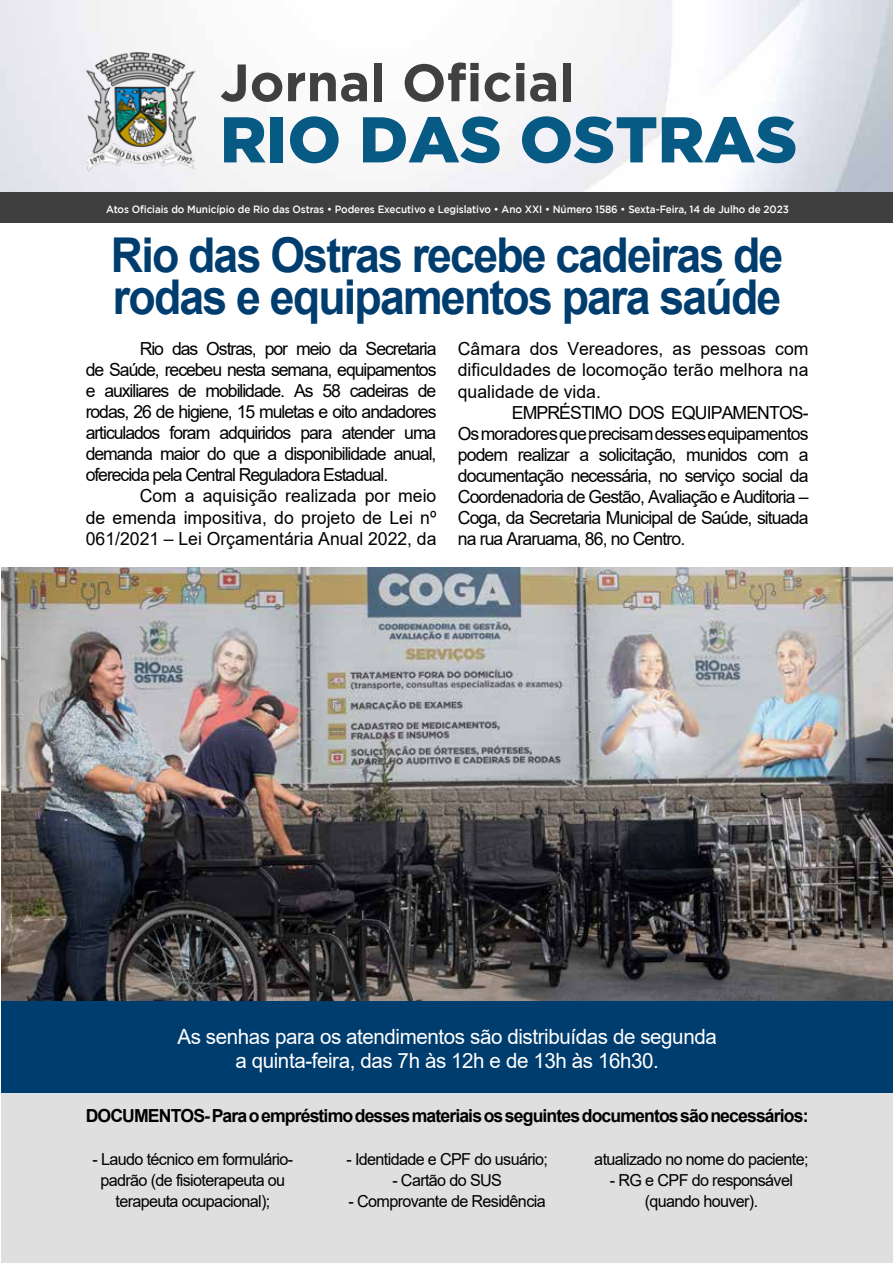
<style>
.page{position:relative;width:893px;height:1263px;background:#fff}
.page>*{position:absolute;margin:0;border:0;box-sizing:border-box;transform-origin:0 0}
.t1{font:900 64.5px "Gotham";color:#075a84}
.t2{font:700 52.5px "Gotham";color:#404040}
.t3{font:700 48px/42px "Arial";letter-spacing:-.04em;color:#003d6f;scale:.93 1}
.t4{font:21px/24px "Arial";letter-spacing:-.02em;color:#fff;text-align:center}
.t5{font:18px/21px "Arial";letter-spacing:-.025em;color:#000;text-align:justify}
.t6{font:700 18px "Arial";letter-spacing:-.05em;color:#000}
.t7{font:16.5px/21px "Arial";letter-spacing:-.04em;color:#000;text-align:center}
.t8{font:500 10.5px "Gotham";letter-spacing:-.01em;color:#fff;scale:.95 1}
</style>
<div class="page">
<img style="left:0;top:0;width:893px;height:193px">
<img style="left:86px;top:53px;width:109px;height:118px">
<div style="left:0;top:193px;width:893px;height:30px;background:#3f3f40"></div>
<div style="left:1px;top:1092px;width:892px;height:171px;background:#dfdfdf"></div>
<div style="left:1px;top:1000px;width:892px;height:92px;background:#003d6f"></div>
<img style="left:1px;top:568px;width:892px;height:432px">
<h2 class="t2" style="left:220px;top:52px;width:357px">Jornal Oficial</h2>
<h1 class="t1" style="left:220px;top:102px;width:579px">RIO DAS OSTRAS</h1>
<p class="t8" style="left:106px;top:203px;width:720px">Atos Oficiais do Município de Rio das Ostras • Poderes Executivo e Legislativo • Ano XXI • Número 1586 • Sexta-Feira, 14 de Julho de 2023</p>
<h3 class="t3" style="left:111px;top:235px;width:724px">Rio das Ostras recebe cadeiras de rodas e equipamentos para saúde</h3>
<p class="t5" style="left:86px;top:338px;width:352px;text-indent:54px">Rio das Ostras, por meio da Secretaria de Saúde, recebeu nesta semana, equipamentos e auxiliares de mobilidade. As 58 cadeiras de rodas, 26 de higiene, 15 muletas e oito andadores articulados foram adquiridos para atender uma demanda maior do que a disponibilidade anual, oferecida pela Central Reguladora Estadual.</p>
<p class="t5" style="left:86px;top:485px;width:352px;text-indent:54px">Com a aquisição realizada por meio de emenda impositiva, do projeto de Lei nº 061/2021 – Lei Orçamentária Anual 2022, da</p>
<p class="t5" style="left:458px;top:339px;width:352px">Câmara dos Vereadores, as pessoas com dificuldades de locomoção terão melhora na qualidade de vida.</p>
<p class="t5" style="left:458px;top:402px;width:352px;text-indent:54px">EMPRÉSTIMO DOS EQUIPAMENTOS-Os moradores que precisam desses equipamentos podem realizar a solicitação, munidos com a documentação necessária, no serviço social da Coordenadoria de Gestão, Avaliação e Auditoria – Coga, da Secretaria Municipal de Saúde, situada na rua Araruama, 86, no Centro.</p>
<p class="t4" style="left:177px;top:1024px;width:541px">As senhas para os atendimentos são distribuídas de segunda a quinta-feira, das 7h às 12h e de 13h às 16h30.</p>
<p class="t6" style="left:86px;top:1102px;width:724px">DOCUMENTOS- Para o empréstimo desses materiais os seguintes documentos são necessários:</p>
<p class="t7" style="left:93px;top:1149px;width:202px">- Laudo técnico em formulário&shy;padrão (de fisioterapeuta ou terapeuta ocupacional);</p>
<p class="t7" style="left:346px;top:1148px;width:203px">- Identidade e CPF do usuário;</p>
<p class="t7" style="left:392px;top:1169px;width:111px">- Cartão do SUS</p>
<p class="t7" style="left:349px;top:1190px;width:199px">- Comprovante de Residência</p>
<p class="t7" style="left:594px;top:1149px;width:216px">atualizado no nome do paciente;</p>
<p class="t7" style="left:610px;top:1170px;width:185px">- RG e CPF do responsável (quando houver).</p>
</div>
